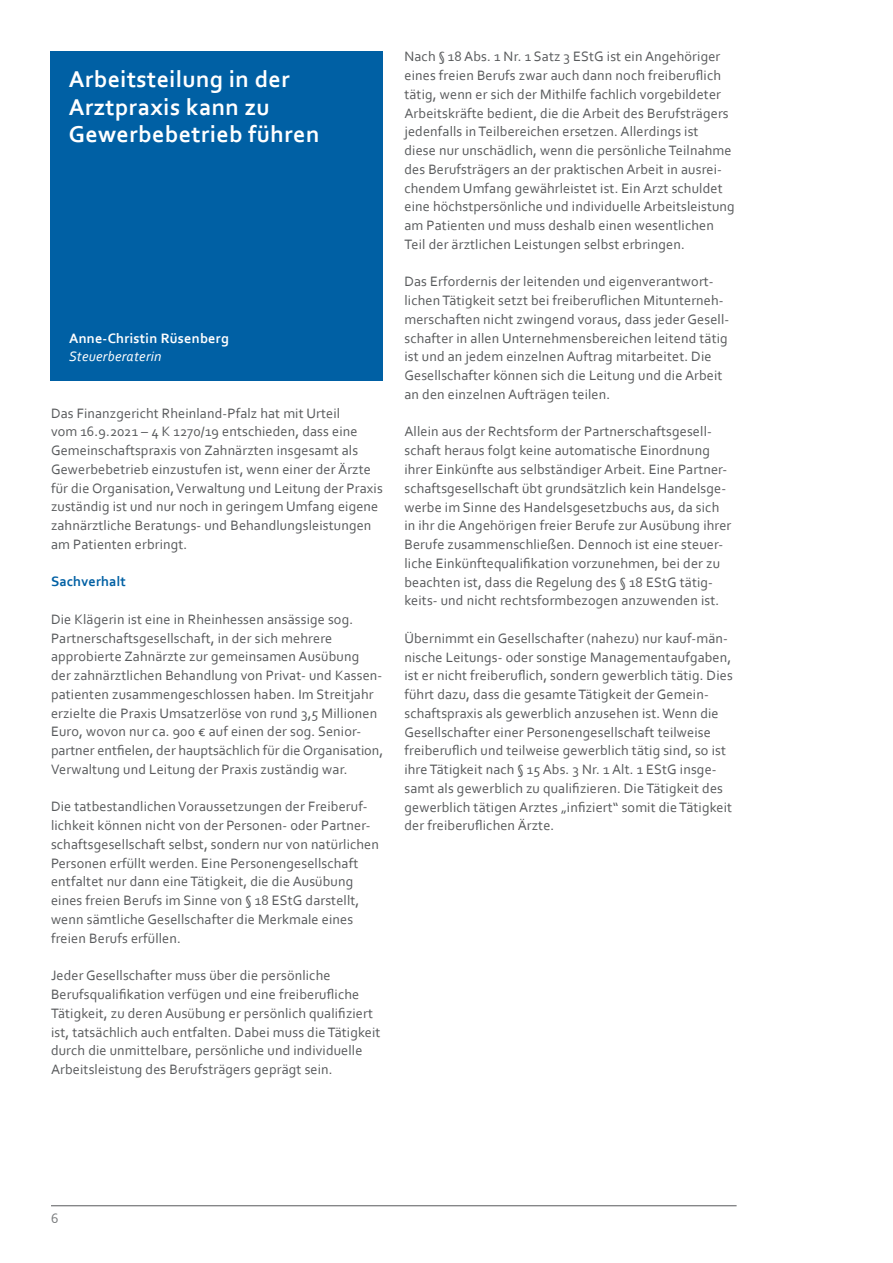
<style>
.page{position:relative;width:893px;height:1263px;background:#fff}
.page>*{position:absolute;margin:0;border:0;box-sizing:border-box;transform-origin:0 0}
.t1{font:700 24px/27.8px "Corbel";letter-spacing:.02em;color:#fff}
.t2{font:14.25px/18.8px "Corbel";letter-spacing:.01em;color:#57595b}
.t3{font:700 14.25px "Corbel";letter-spacing:.02em;color:#fff}
.t4{font:italic 14.25px "Corbel";letter-spacing:.02em;color:#fff}
.t5{font:700 14.25px "Corbel";letter-spacing:.01em;color:#0060a4}
.t6{font:14.25px "Corbel";color:#787a7c}
</style>
<div class="page">
<hr style="left:51px;top:1205px;width:686px;height:1px;background:#57595b">
<div style="left:51px;top:51px;width:332px;height:329px;background:#0060a4"></div>
<h1 class="t1" style="left:69px;top:64px;width:252px">Arbeitsteilung in der<br>Arztpraxis kann zu<br>Gewerbebetrieb führen</h1>
<p class="t3" style="left:69px;top:329px;width:161px">Anne-Christin Rüsenberg</p>
<p class="t4" style="left:69px;top:348px;width:94px">Steuerberaterin</p>
<p class="t2" style="left:51px;top:403px;width:333px">Das Finanzgericht Rheinland-Pfalz hat mit Urteil<br>vom 16.9.2021 – 4 K 1270/19 entschieden, dass eine Gemeinschaftspraxis von Zahnärzten insgesamt als Gewerbebetrieb einzustufen ist, wenn einer der Ärzte für die Organisation, Verwaltung und Leitung der Praxis zuständig ist und nur noch in geringem Umfang eigene zahnärztliche Beratungs- und Behandlungsleistungen am Patienten erbringt.</p>
<p class="t5" style="left:51px;top:573px;width:76px">Sachverhalt</p>
<p class="t2" style="left:51px;top:609px;width:334px">Die Klägerin ist eine in Rheinhessen ansässige sog.<br>Partnerschaftsgesellschaft, in der sich mehrere approbierte Zahnärzte zur gemeinsamen Ausübung<br>der zahnärztlichen Behandlung von Privat- und Kassen&shy;patienten zusammengeschlossen haben. Im Streitjahr erzielte die Praxis Umsatzerlöse von rund 3,5 Millionen Euro, wovon nur ca. 900 € auf einen der sog. Senior&shy;partner entfielen, der hauptsächlich für die Organisation, Verwaltung und Leitung der Praxis zuständig war.</p>
<p class="t2" style="left:51px;top:797px;width:329px">Die tatbestandlichen Voraussetzungen der Freiberuf&shy;lichkeit können nicht von der Personen- oder Partner&shy;schaftsgesellschaft selbst, sondern nur von natürlichen Personen erfüllt werden. Eine Personengesellschaft entfaltet nur dann eine Tätigkeit, die die Ausübung eines freien Berufs im Sinne von § 18 EStG darstellt, wenn sämtliche Gesellschafter die Merkmale eines freien Berufs erfüllen.</p>
<p class="t2" style="left:51px;top:966px;width:331px">Jeder Gesellschafter muss über die persönliche Berufsqualifikation verfügen und eine freiberufliche Tätigkeit, zu deren Ausübung er persönlich qualifiziert ist, tatsächlich auch entfalten. Dabei muss die Tätigkeit durch die unmittelbare, persönliche und individuelle Arbeitsleistung des Berufsträgers geprägt sein.</p>
<p class="t2" style="left:404px;top:47px;width:332px">Nach § 18 Abs. 1 Nr. 1 Satz 3 EStG ist ein Angehöriger eines freien Berufs zwar auch dann noch freiberuflich tätig, wenn er sich der Mithilfe fachlich vorgebildeter Arbeitskräfte bedient, die die Arbeit des Berufsträgers jedenfalls in Teilbereichen ersetzen. Allerdings ist<br>diese nur unschädlich, wenn die persönliche Teilnahme des Berufsträgers an der praktischen Arbeit in ausrei&shy;chendem Umfang gewährleistet ist. Ein Arzt schuldet eine höchstpersönliche und individuelle Arbeitsleistung am Patienten und muss deshalb einen wesentlichen Teil der ärztlichen Leistungen selbst erbringen.</p>
<p class="t2" style="left:404px;top:272px;width:326px">Das Erfordernis der leitenden und eigenverantwort&shy;lichen Tätigkeit setzt bei freiberuflichen Mitunterneh&shy;merschaften nicht zwingend voraus, dass jeder Gesell&shy;schafter in allen Unternehmensbereichen leitend tätig ist und an jedem einzelnen Auftrag mitarbeitet. Die Gesellschafter können sich die Leitung und die Arbeit an den einzelnen Aufträgen teilen.</p>
<p class="t2" style="left:404px;top:422px;width:328px">Allein aus der Rechtsform der Partnerschaftsgesell&shy;schaft heraus folgt keine automatische Einordnung ihrer Einkünfte aus selbständiger Arbeit. Eine Partner&shy;schaftsgesellschaft übt grundsätzlich kein Handelsge&shy;werbe im Sinne des Handelsgesetzbuchs aus, da sich in ihr die Angehörigen freier Berufe zur Ausübung ihrer Berufe zusammenschließen. Dennoch ist eine steuer&shy;liche Einkünftequalifikation vorzunehmen, bei der zu beachten ist, dass die Regelung des § 18 EStG tätig&shy;keits- und nicht rechtsformbezogen anzuwenden ist.</p>
<p class="t2" style="left:404px;top:628px;width:330px">Übernimmt ein Gesellschafter (nahezu) nur kauf-män&shy;nische Leitungs- oder sonstige Managementaufgaben, ist er nicht freiberuflich, sondern gewerblich tätig. Dies führt dazu, dass die gesamte Tätigkeit der Gemein&shy;schaftspraxis als gewerblich anzusehen ist. Wenn die Gesellschafter einer Personengesellschaft teilweise freiberuflich und teilweise gewerblich tätig sind, so ist ihre Tätigkeit nach § 15 Abs. 3 Nr. 1 Alt. 1 EStG insge&shy;samt als gewerblich zu qualifizieren. Die Tätigkeit des gewerblich tätigen Arztes „infiziert“ somit die Tätigkeit der freiberuflichen Ärzte.</p>
<p class="t6" style="left:51px;top:1209px;width:9px">6</p>
</div>
